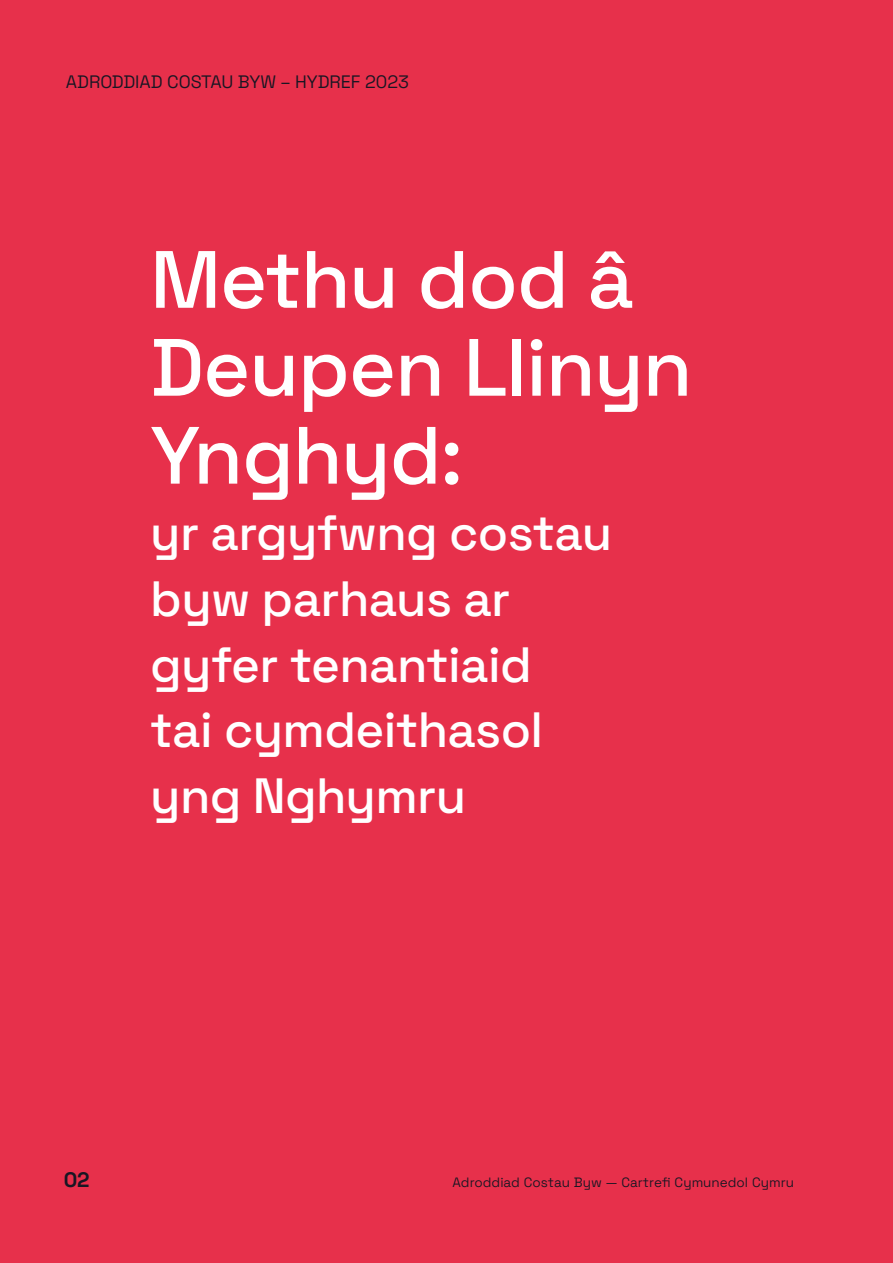
<style>
.page{position:relative;width:893px;height:1263px;background:#e7304b}
.page>*{position:absolute;margin:0;border:0;box-sizing:border-box;transform-origin:0 0}
.Heading_54_SG{font:300 81px/87.9px "Space Grotesk";letter-spacing:-.015em;color:#fff}
.Heading_54_SG-2{font:300 49.5px/66px "Space Grotesk";letter-spacing:-.015em;color:#fff}
.t1{font:300 21px "Space Grotesk";color:#181623}
.t2{font:300 18px "Space Grotesk";letter-spacing:-.005em;color:#181623}
.t3{font:300 13.5px "Space Grotesk";letter-spacing:.005em;color:#181623}
</style>
<div class="page">
<p class="t2" style="left:66px;top:68px;width:345px">Adroddiad Costau Byw – Hydref 2023</p>
<p class="Heading_54_SG" style="left:150px;top:231px;width:544px">Methu dod â<br>Deupen Llinyn<br>Ynghyd:</p>
<p class="Heading_54_SG-2" style="left:150px;top:497px;width:463px">yr argyfwng costau byw parhaus ar gyfer tenantiaid<br>tai cymdeithasol yng Nghymru</p>
<p class="t1" style="left:64px;top:1164px;width:27px">02</p>
<p class="t3" style="left:452px;top:1172px;width:343px">Adroddiad Costau Byw — Cartrefi Cymunedol Cymru</p>
</div>
